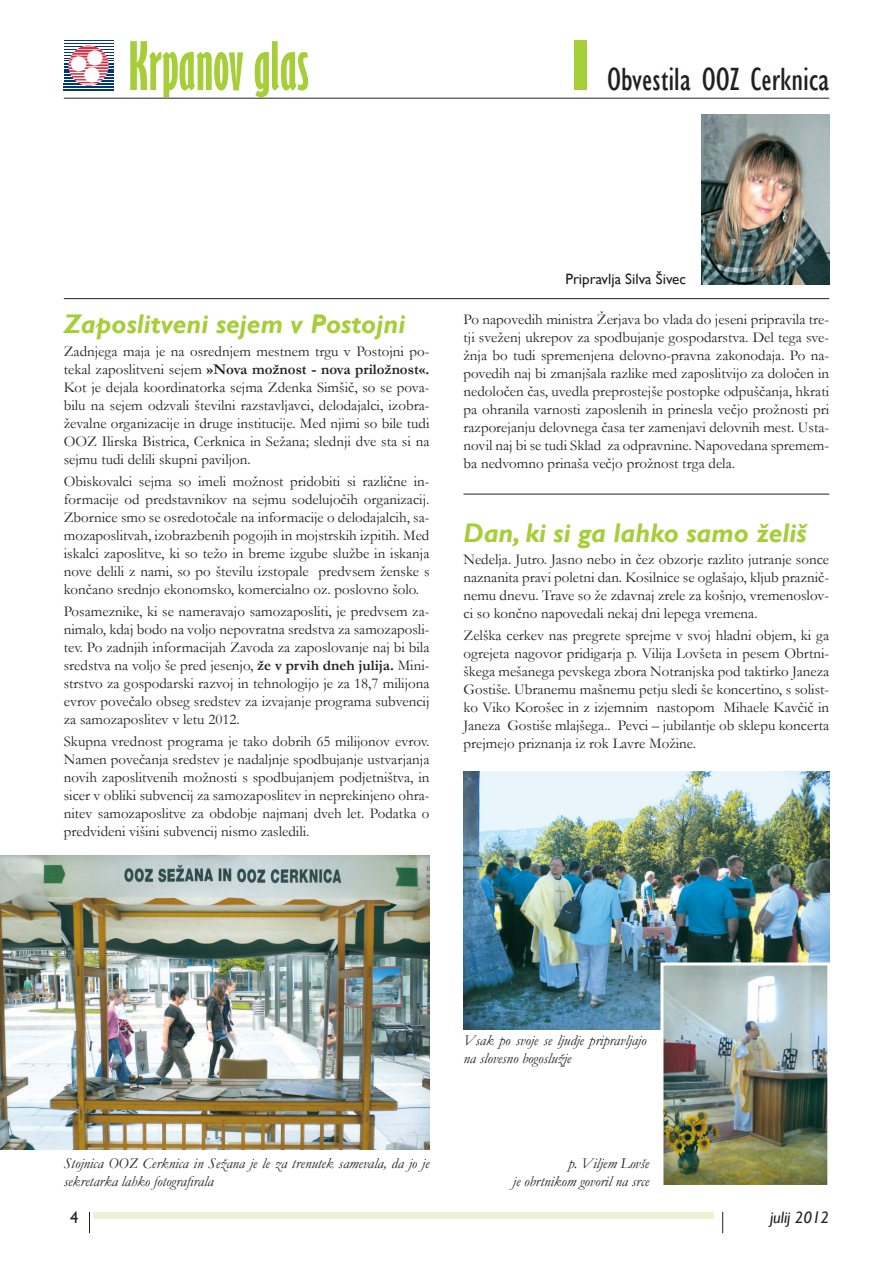
<style>
.page{position:relative;width:893px;height:1263px;background:#fff}
.page>*{position:absolute;margin:0;border:0;box-sizing:border-box;transform-origin:0 0}
.t1{font:700 expanded 61.5px "Gill Sans";color:#a6ce39}
.t2{font:condensed 33px "Gill Sans";color:#231f20}
.t3{font:italic 700 27px "Gill Sans";color:#a6ce39}
.t4{font:italic 16.5px "Gill Sans";color:#231f20}
.t5{font:16.5px "Gill Sans";color:#231f20}
.t6{font:15px/18px "Garamond";color:#231f20;text-align:justify}
.t7{font:italic 15px/18px "Garamond";color:#231f20}
.t8{font:15px "Gill Sans";color:#231f20}
.s1{font-weight:700}
</style>
<div class="page">
<hr style="left:64px;top:98px;width:765px;height:1px;background:#231f20">
<hr style="left:64px;top:298px;width:765px;height:1px;background:#231f20">
<div style="left:574px;top:41px;width:13px;height:49px;background:#a6ce39"></div>
<img style="left:702px;top:115px;width:127px;height:170px">
<svg style="left:89px;top:1212px;width:1px;height:21px"></svg>
<hr style="left:64px;top:43px;width:49px;height:1px;background:#013775">
<hr style="left:64px;top:46px;width:49px;height:1px;background:#013775">
<hr style="left:64px;top:49px;width:49px;height:1px;background:#013775">
<hr style="left:64px;top:52px;width:49px;height:1px;background:#013775">
<hr style="left:64px;top:55px;width:49px;height:1px;background:#013775">
<hr style="left:64px;top:58px;width:49px;height:1px;background:#013775">
<hr style="left:64px;top:60px;width:49px;height:1px;background:#013775">
<hr style="left:64px;top:63px;width:49px;height:1px;background:#013775">
<hr style="left:64px;top:66px;width:49px;height:1px;background:#013775">
<hr style="left:64px;top:69px;width:49px;height:1px;background:#013775">
<hr style="left:64px;top:72px;width:49px;height:1px;background:#013775">
<hr style="left:64px;top:75px;width:49px;height:1px;background:#013775">
<hr style="left:64px;top:78px;width:49px;height:1px;background:#013775">
<hr style="left:64px;top:80px;width:49px;height:2px;background:#013775">
<hr style="left:64px;top:83px;width:50px;height:2px;background:#013775">
<hr style="left:64px;top:86px;width:50px;height:2px;background:#013775">
<hr style="left:64px;top:41px;width:49px;height:1px;background:#013775">
<hr style="left:64px;top:89px;width:50px;height:2px;background:#013775">
<svg style="left:69px;top:46px;width:40px;height:39px"></svg>
<div style="left:94px;top:1212px;width:620px;height:6px;background:#eaf3d4"></div>
<svg style="left:722px;top:1212px;width:1px;height:21px"></svg>
<hr style="left:463px;top:494px;width:366px;height:1px;background:#231f20">
<img style="left:0;top:855px;width:429px;height:295px">
<img style="left:463px;top:771px;width:366px;height:259px">
<img style="left:664px;top:966px;width:162px;height:218px">
<div style="left:660px;top:962px;width:170px;height:226px;border:3px solid #fff"></div>
<h1 class="t1" style="left:129px;top:29px;width:182px">Krpanov glas</h1>
<h2 class="t2" style="left:607px;top:59px;width:224px">Obvestila OOZ Cerknica</h2>
<h3 class="t3" style="left:64px;top:309px;width:343px">Zaposlitveni sejem v Postojni</h3>
<p class="t6" style="left:64px;top:341px;width:367px">Zadnjega maja je na osrednjem mestnem trgu v Postojni po&shy;tekal zaposlitveni sejem <span class="s1">»Nova možnost - nova priložnost«.<br></span>Kot je dejala koordinatorka sejma Zdenka Simšič, so se pova&shy;bilu na sejem odzvali številni razstavljavci, delodajalci, izobra&shy;ževalne organizacije in druge institucije. Med njimi so bile tudi OOZ Ilirska Bistrica, Cerknica in Sežana; slednji dve sta si na sejmu tudi delili skupni paviljon.</p>
<p class="t6" style="left:64px;top:472px;width:367px">Obiskovalci sejma so imeli možnost pridobiti si različne in&shy;formacije od predstavnikov na sejmu sodelujočih organizacij.<br>Zbornice smo se osredotočale na informacije o delodajalcih, sa&shy;mozaposlitvah, izobrazbenih pogojih in mojstrskih izpitih. Med iskalci zaposlitve, ki so težo in breme izgube službe in iskanja nove delili z nami, so po številu izstopale predvsem ženske s končano srednjo ekonomsko, komercialno oz. poslovno šolo.</p>
<p class="t6" style="left:64px;top:602px;width:367px">Posameznike, ki se nameravajo samozaposliti, je predvsem za&shy;nimalo, kdaj bodo na voljo nepovratna sredstva za samozaposli&shy;tev. Po zadnjih informacijah Zavoda za zaposlovanje naj bi bila sredstva na voljo še pred jesenjo, <span class="s1">že v prvih dneh julija.</span> Mini&shy;strstvo za gospodarski razvoj in tehnologijo je za 18,7 milijona evrov povečalo obseg sredstev za izvajanje programa subvencij za samozaposlitev v letu 2012.</p>
<p class="t6" style="left:64px;top:732px;width:367px">Skupna vrednost programa je tako dobrih 65 milijonov evrov.<br>Namen povečanja sredstev je nadaljnje spodbujanje ustvarjanja novih zaposlitvenih možnosti s spodbujanjem podjetništva, in sicer v obliki subvencij za samozaposlitev in neprekinjeno ohra&shy;nitev samozaposlitve za obdobje najmanj dveh let. Podatka o predvideni višini subvencij nismo zasledili.</p>
<p class="t8" style="left:565px;top:270px;width:122px">Pripravlja Silva Šivec</p>
<p class="t6" style="left:463px;top:310px;width:367px">Po napovedih ministra Žerjava bo vlada do jeseni pripravila tre&shy;tji sveženj ukrepov za spodbujanje gospodarstva. Del tega sve&shy;žnja bo tudi spremenjena delovno-pravna zakonodaja. Po na&shy;povedih naj bi zmanjšala razlike med zaposlitvijo za določen in nedoločen čas, uvedla preprostejše postopke odpuščanja, hkrati pa ohranila varnosti zaposlenih in prinesla večjo prožnosti pri razporejanju delovnega časa ter zamenjavi delovnih mest. Usta&shy;novil naj bi se tudi Sklad za odpravnine. Napovedana spremem&shy;ba nedvomno prinaša večjo prožnost trga dela.</p>
<h3 class="t3" style="left:463px;top:517px;width:345px">Dan, ki si ga lahko samo želiš</h3>
<p class="t6" style="left:463px;top:550px;width:367px">Nedelja. Jutro. Jasno nebo in čez obzorje razlito jutranje sonce naznanita pravi poletni dan. Kosilnice se oglašajo, kljub praznič&shy;nemu dnevu. Trave so že zdavnaj zrele za košnjo, vremenoslov&shy;ci so končno napovedali nekaj dni lepega vremena.</p>
<p class="t6" style="left:463px;top:626px;width:367px">Zelška cerkev nas pregrete sprejme v svoj hladni objem, ki ga ogrejeta nagovor pridigarja p. Vilija Lovšeta in pesem Obrtni&shy;škega mešanega pevskega zbora Notranjska pod taktirko Janeza Gostiše. Ubranemu mašnemu petju sledi še koncertino, s solist&shy;ko Viko Korošec in z izjemnim nastopom Mihaele Kavčič in Janeza Gostiše mlajšega.. Pevci – jubilantje ob sklepu koncerta prejmejo priznanja iz rok Lavre Možine.</p>
<p class="t7" style="left:463px;top:1030px;width:184px">Vsak po svoje se ljudje pripravljajo na slovesno bogoslužje</p>
<p class="t7" style="left:64px;top:1154px;width:367px">Stojnica OOZ Cerknica in Sežana je le za trenutek samevala, da jo je sekretarka lahko fotografirala</p>
<p class="t7" style="left:513px;top:1153px;width:138px;text-align:right">p. Viljem Lovše<br>je obrtnikom govoril na srce</p>
<p class="t5" style="left:70px;top:1208px;width:10px">4</p>
<p class="t4" style="left:770px;top:1208px;width:61px">julij 2012</p>
</div>
